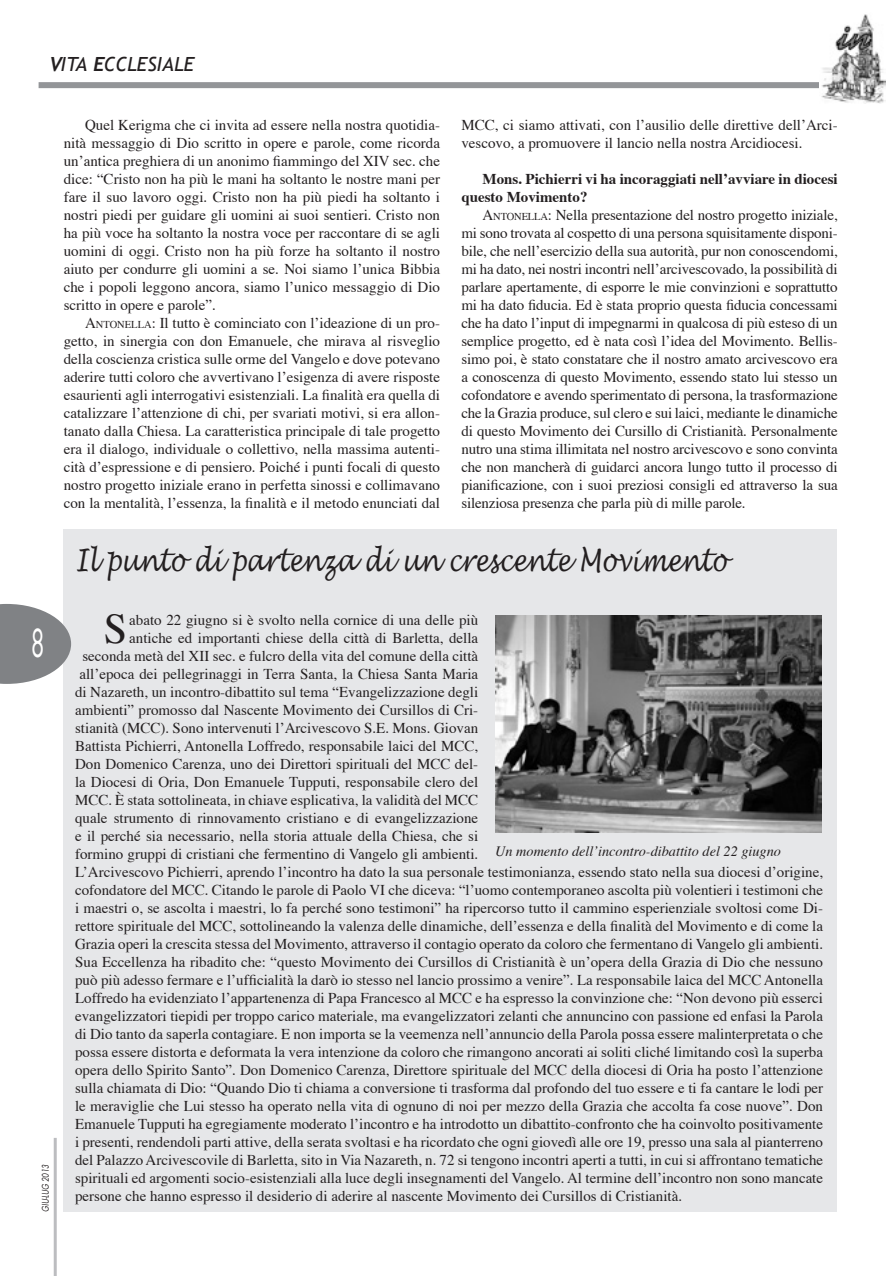
<style>
.page{position:relative;width:893px;height:1276px;background:#fff}
.page>*{position:absolute;margin:0;border:0;box-sizing:border-box;transform-origin:0 0}
.t1{font:42.15px "Times";color:#231f20}
.t2{font:37.5px "Futura";color:#fff;scale:.6 1}
.t3{font:italic 30px "Lucida Handwriting";color:#231f20;scale:.8 1}
.t4{font:italic 19.5px "Trebuchet MS";color:#231f20}
.t5{font:15px/18px "Times";color:#231f20;text-align:justify}
.t6{font:700 15px/18px "Times";color:#231f20}
.t7{font:italic 14.25px "Times";color:#231f20}
.t8{font:italic 9px "Futura";color:#231f20;scale:.8 1}
.s1{font-weight:700}
.s2{font-style:inherit}
.s3{font-size:10.5px}
</style>
<div class="page">
<div style="left:39px;top:82px;width:797px;height:6px;background:#939598"></div>
<hr style="left:54px;top:1138px;width:3px;height:138px;background:#bcbdc0">
<img style="left:819px;top:14px;width:66px;height:89px">
<div style="left:64px;top:529px;width:773px;height:682px;background:#e6e7e9"></div>
<svg style="left:0;top:604px;width:71px;height:80px"></svg>
<img style="left:495px;top:615px;width:326px;height:217px">
<h3 class="t4" style="left:49px;top:52px;width:147px"><span class="s1">V</span>ITA <span class="s1">E</span>CCLESIALE</h3>
<h2 class="t2" style="left:31px;top:617px;width:25px">8</h2>
<p class="t8" style="left:39px;top:1211px;width:61px;rotate:-90deg">GIU-LUG 2013</p>
<p class="t5" style="left:461px;top:117px;width:378px">MCC, ci siamo attivati, con l’ausilio delle direttive dell’Arci&shy;vescovo, a promuovere il lancio nella nostra Arcidiocesi.</p>
<p class="t6" style="left:461px;top:171px;width:378px;text-indent:21px">Mons. Pichierri vi ha incoraggiati nell’avviare in diocesi questo Movimento?</p>
<p class="t5" style="left:461px;top:207px;width:378px;text-indent:21px"><span class="s2">A</span><span class="s3">NTONELLA</span><span class="s2">:</span> Nella presentazione del nostro progetto iniziale, mi sono trovata al cospetto di una persona squisitamente disponi&shy;bile, che nell’esercizio della sua autorità, pur non conoscendomi, mi ha dato, nei nostri incontri nell’arcivescovado, la possibilità di parlare apertamente, di esporre le mie convinzioni e soprattutto mi ha dato fiducia. Ed è stata proprio questa fiducia concessami che ha dato l’input di impegnarmi in qualcosa di più esteso di un semplice progetto, ed è nata così l’idea del Movimento. Bellis&shy;simo poi, è stato constatare che il nostro amato arcivescovo era a conoscenza di questo Movimento, essendo stato lui stesso un cofondatore e avendo sperimentato di persona, la trasformazione che la Grazia produce, sul clero e sui laici, mediante le dinamiche di questo Movimento dei Cursillo di Cristianità. Personalmente nutro una stima illimitata nel nostro arcivescovo e sono convinta che non mancherà di guidarci ancora lungo tutto il processo di pianificazione, con i suoi preziosi consigli ed attraverso la sua silenziosa presenza che parla più di mille parole.</p>
<p class="t5" style="left:64px;top:117px;width:378px;text-indent:21px">Quel Kerigma che ci invita ad essere nella nostra quotidia&shy;nità messaggio di Dio scritto in opere e parole, come ricorda un’antica preghiera di un anonimo fiammingo del XIV sec. che dice: “Cristo non ha più le mani ha soltanto le nostre mani per fare il suo lavoro oggi. Cristo non ha più piedi ha soltanto i nostri piedi per guidare gli uomini ai suoi sentieri. Cristo non ha più voce ha soltanto la nostra voce per raccontare di se agli uomini di oggi. Cristo non ha più forze ha soltanto il nostro aiuto per condurre gli uomini a se. Noi siamo l’unica Bibbia che i popoli leggono ancora, siamo l’unico messaggio di Dio scritto in opere e parole”.</p>
<p class="t5" style="left:64px;top:315px;width:378px;text-indent:21px"><span class="s2">A</span><span class="s3">NTONELLA</span><span class="s2">:</span> Il tutto è cominciato con l’ideazione di un pro&shy;getto, in sinergia con don Emanuele, che mirava al risveglio della coscienza cristica sulle orme del Vangelo e dove potevano aderire tutti coloro che avvertivano l’esigenza di avere risposte esaurienti agli interrogativi esistenziali. La finalità era quella di catalizzare l’attenzione di chi, per svariati motivi, si era allon&shy;tanato dalla Chiesa. La caratteristica principale di tale progetto era il dialogo, individuale o collettivo, nella massima autenti&shy;cità d’espressione e di pensiero. Poiché i punti focali di questo nostro progetto iniziale erano in perfetta sinossi e collimavano con la mentalità, l’essenza, la finalità e il metodo enunciati dal</p>
<h3 class="t3" style="left:75px;top:540px;width:816px">Il punto di partenza di un crescente Movimento</h3>
<h1 class="t1" style="left:104px;top:602px;width:25px">S</h1>
<p class="t5" style="left:129px;top:612px;width:350px">abato 22 giugno si è svolto nella cornice di una delle più</p>
<p class="t5" style="left:129px;top:630px;width:350px">antiche ed importanti chiese della città di Barletta, della</p>
<p class="t5" style="left:82px;top:648px;width:397px">seconda metà del XII sec. e fulcro della vita del comune della città</p>
<p class="t5" style="left:79px;top:666px;width:400px">all’epoca dei pellegrinaggi in Terra Santa, la Chiesa Santa Maria</p>
<p class="t5" style="left:75px;top:684px;width:405px">di Nazareth, un incontro-dibattito sul tema “Evangelizzazione degli</p>
<p class="t5" style="left:75px;top:702px;width:405px">ambienti” promosso dal Nascente Movimento dei Cursillos di Cri-</p>
<p class="t5" style="left:75px;top:720px;width:405px">stianità (MCC). Sono intervenuti l’Arcivescovo S.E. Mons. Giovan</p>
<p class="t5" style="left:75px;top:738px;width:405px">Battista Pichierri, Antonella Loffredo, responsabile laici del MCC,</p>
<p class="t5" style="left:75px;top:756px;width:405px">Don Domenico Carenza, uno dei Direttori spirituali del MCC del-</p>
<p class="t5" style="left:75px;top:774px;width:405px">la Diocesi di Oria, Don Emanuele Tupputi, responsabile clero del</p>
<p class="t5" style="left:75px;top:792px;width:405px">MCC. È stata sottolineata, in chiave esplicativa, la validità del MCC</p>
<p class="t5" style="left:75px;top:810px;width:405px">quale strumento di rinnovamento cristiano e di evangelizzazione</p>
<p class="t5" style="left:75px;top:828px;width:405px">e il perché sia necessario, nella storia attuale della Chiesa, che si</p>
<p class="t5" style="left:75px;top:846px;width:405px">formino gruppi di cristiani che fermentino di Vangelo gli ambienti.</p>
<p class="t5" style="left:75px;top:864px;width:749px">L’Arcivescovo Pichierri, aprendo l’incontro ha dato la sua personale testimonianza, essendo stato nella sua diocesi d’origine,</p>
<p class="t5" style="left:75px;top:882px;width:749px">cofondatore del MCC. Citando le parole di Paolo VI che diceva: “l’uomo contemporaneo ascolta più volentieri i testimoni che</p>
<p class="t5" style="left:75px;top:900px;width:749px">i maestri o, se ascolta i maestri, lo fa perché sono testimoni” ha ripercorso tutto il cammino esperienziale svoltosi come Di-</p>
<p class="t5" style="left:75px;top:918px;width:749px">rettore spirituale del MCC, sottolineando la valenza delle dinamiche, dell’essenza e della finalità del Movimento e di come la</p>
<p class="t5" style="left:75px;top:936px;width:749px">Grazia operi la crescita stessa del Movimento, attraverso il contagio operato da coloro che fermentano di Vangelo gli ambienti.</p>
<p class="t5" style="left:75px;top:954px;width:749px">Sua Eccellenza ha ribadito che: “questo Movimento dei Cursillos di Cristianità è un’opera della Grazia di Dio che nessuno</p>
<p class="t5" style="left:75px;top:972px;width:749px">può più adesso fermare e l’ufficialità la darò io stesso nel lancio prossimo a venire”. La responsabile laica del MCC Antonella</p>
<p class="t5" style="left:75px;top:990px;width:749px">Loffredo ha evidenziato l’appartenenza di Papa Francesco al MCC e ha espresso la convinzione che: “Non devono più esserci</p>
<p class="t5" style="left:75px;top:1008px;width:749px">evangelizzatori tiepidi per troppo carico materiale, ma evangelizzatori zelanti che annuncino con passione ed enfasi la Parola</p>
<p class="t5" style="left:75px;top:1026px;width:749px">di Dio tanto da saperla contagiare. E non importa se la veemenza nell’annuncio della Parola possa essere malinterpretata o che</p>
<p class="t5" style="left:75px;top:1044px;width:749px">possa essere distorta e deformata la vera intenzione da coloro che rimangono ancorati ai soliti cliché limitando così la superba</p>
<p class="t5" style="left:75px;top:1062px;width:749px">opera dello Spirito Santo”. Don Domenico Carenza, Direttore spirituale del MCC della diocesi di Oria ha posto l’attenzione</p>
<p class="t5" style="left:75px;top:1080px;width:749px">sulla chiamata di Dio: “Quando Dio ti chiama a conversione ti trasforma dal profondo del tuo essere e ti fa cantare le lodi per</p>
<p class="t5" style="left:75px;top:1098px;width:749px">le meraviglie che Lui stesso ha operato nella vita di ognuno di noi per mezzo della Grazia che accolta fa cose nuove”. Don</p>
<p class="t5" style="left:75px;top:1116px;width:749px">Emanuele Tupputi ha egregiamente moderato l’incontro e ha introdotto un dibattito-confronto che ha coinvolto positivamente</p>
<p class="t5" style="left:75px;top:1134px;width:749px">i presenti, rendendoli parti attive, della serata svoltasi e ha ricordato che ogni giovedì alle ore 19, presso una sala al pianterreno</p>
<p class="t5" style="left:75px;top:1152px;width:749px">del Palazzo Arcivescovile di Barletta, sito in Via Nazareth, n. 72 si tengono incontri aperti a tutti, in cui si affrontano tematiche</p>
<p class="t5" style="left:75px;top:1170px;width:749px">spirituali ed argomenti socio-esistenziali alla luce degli insegnamenti del Vangelo. Al termine dell’incontro non sono mancate</p>
<p class="t5" style="left:75px;top:1188px;width:609px">persone che hanno espresso il desiderio di aderire al nascente Movimento dei Cursillos di Cristianità.</p>
<p class="t7" style="left:495px;top:842px;width:287px">Un momento dell’incontro-dibattito del 22 giugno</p>
</div>
